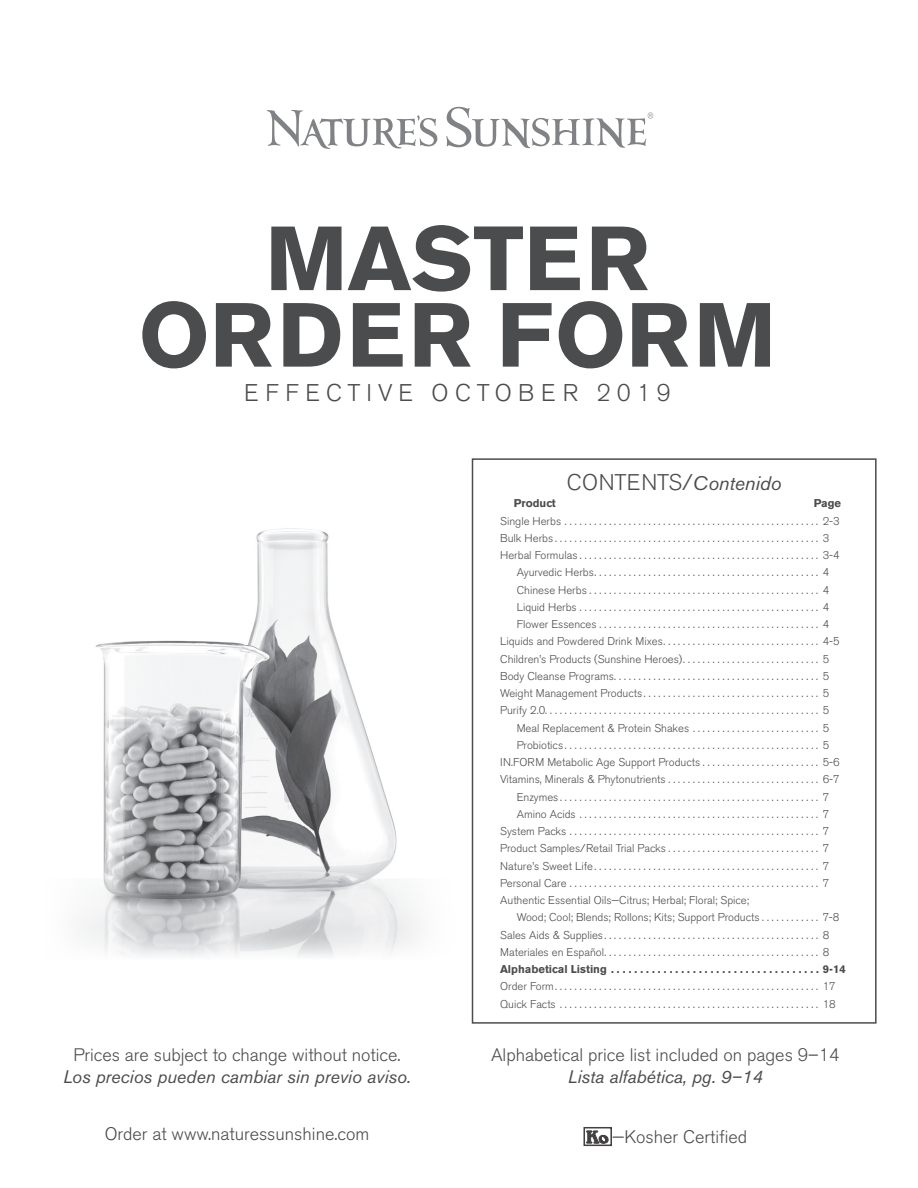
<style>
.page{position:relative;width:918px;height:1188px;background:#fff}
.page>*{position:absolute;margin:0;border:0;box-sizing:border-box;transform-origin:0 0}
.t1{font:700 90px "Akzidenz Grotesk BE";letter-spacing:.04em;color:#4b4c4d}
.t2{font:700 90px "Akzidenz Grotesk BE";letter-spacing:.01em;color:#4b4c4d}
.t3{font:300 24px "Akzidenz Grotesk BE";letter-spacing:.25em;color:#4b4c4d}
.t4{font:300 22.5px "Akzidenz Grotesk BE";color:#4b4c4d}
.t5{font:300 18px "Akzidenz Grotesk BE";color:#4b4c4d}
.t6{font:italic 18px "Akzidenz Grotesk BE";color:#4b4c4d}
.t7{font:300 11.25px/17.2px "Akzidenz Grotesk BE";color:#4b4c4d;text-align:center}
.t8{font:700 11.25px "Akzidenz Grotesk BE";color:#4b4c4d}
.s1{font-weight:400;font-style:italic;font-size:19.5px}
</style>
<div class="page">
<div style="left:472px;top:458px;width:405px;height:566px;border:2px solid #4b4c4d"></div>
<div style="left:584px;top:1127px;width:28px;height:19px;border:2px solid #231f20"></div>
<svg style="left:586px;top:1131px;width:23px;height:13px"></svg>
<img style="left:77px;top:528px;width:342px;height:428px">
<svg style="left:267px;top:110px;width:171px;height:39px"></svg>
<svg style="left:446px;top:106px;width:207px;height:42px"></svg>
<p class="t2" style="left:265px;top:207px;width:386px">MASTER</p>
<p class="t1" style="left:139px;top:283px;width:639px">ORDER FORM</p>
<p class="t3" style="left:244px;top:379px;width:428px">EFFECTIVE OCTOBER 2019</p>
<p class="t4" style="left:567px;top:470px;width:216px">CONTENTS/<span class="s1">Contenido</span></p>
<p class="t5" style="left:74px;top:1045px;width:327px">Prices are subject to change without notice.</p>
<p class="t6" style="left:63px;top:1065px;width:349px">Los precios pueden cambiar sin previo aviso.</p>
<p class="t5" style="left:105px;top:1124px;width:266px">Order at www.naturessunshine.com</p>
<p class="t8" style="left:514px;top:497px;width:43px">Product</p>
<p class="t8" style="left:814px;top:497px;width:29px">Page</p>
<p class="t7" style="left:500px;top:512px;width:341px">Single Herbs . . . . . . . . . . . . . . . . . . . . . . . . . . . . . . . . . . . . . . . . . . . . . . . . . . . . 2-3</p>
<p class="t7" style="left:500px;top:530px;width:331px">Bulk Herbs . . . . . . . . . . . . . . . . . . . . . . . . . . . . . . . . . . . . . . . . . . . . . . . . . . . . . . 3</p>
<p class="t7" style="left:500px;top:547px;width:341px">Herbal Formulas . . . . . . . . . . . . . . . . . . . . . . . . . . . . . . . . . . . . . . . . . . . . . . . . . 3-4<br>Ayurvedic Herbs . . . . . . . . . . . . . . . . . . . . . . . . . . . . . . . . . . . . . . . . . . . . . . 4</p>
<p class="t7" style="left:517px;top:581px;width:314px">Chinese Herbs . . . . . . . . . . . . . . . . . . . . . . . . . . . . . . . . . . . . . . . . . . . . . . . 4</p>
<p class="t7" style="left:517px;top:599px;width:314px">Liquid Herbs................................................. 4</p>
<p class="t7" style="left:517px;top:616px;width:314px">Flower Essences . . . . . . . . . . . . . . . . . . . . . . . . . . . . . . . . . . . . . . . . . . . . . 4</p>
<p class="t7" style="left:500px;top:633px;width:341px">Liquids and Powdered Drink Mixes . . . . . . . . . . . . . . . . . . . . . . . . . . . . . . . . 4-5</p>
<p class="t7" style="left:500px;top:650px;width:331px">Children’s Products (Sunshine Heroes) . . . . . . . . . . . . . . . . . . . . . . . . . . . . 5</p>
<p class="t7" style="left:500px;top:668px;width:331px">Body Cleanse Programs . . . . . . . . . . . . . . . . . . . . . . . . . . . . . . . . . . . . . . . . . . 5</p>
<p class="t7" style="left:500px;top:685px;width:331px">Weight Management Products . . . . . . . . . . . . . . . . . . . . . . . . . . . . . . . . . . . . 5</p>
<p class="t7" style="left:500px;top:702px;width:331px">Purify 2.0 . . . . . . . . . . . . . . . . . . . . . . . . . . . . . . . . . . . . . . . . . . . . . . . . . . . . . . . . 5</p>
<p class="t7" style="left:517px;top:719px;width:314px">Meal Replacement &amp; Protein Shakes . . . . . . . . . . . . . . . . . . . . . . . . . . 5</p>
<p class="t7" style="left:517px;top:737px;width:314px">Probiotics . . . . . . . . . . . . . . . . . . . . . . . . . . . . . . . . . . . . . . . . . . . . . . . . . . . . 5</p>
<p class="t7" style="left:500px;top:754px;width:341px">IN.FORM Metabolic Age Support Products . . . . . . . . . . . . . . . . . . . . . . . . 5-6</p>
<p class="t7" style="left:500px;top:771px;width:341px">Vitamins, Minerals &amp; Phytonutrients . . . . . . . . . . . . . . . . . . . . . . . . . . . . . . . 6-7<br>Enzymes . . . . . . . . . . . . . . . . . . . . . . . . . . . . . . . . . . . . . . . . . . . . . . . . . . . . . 7<br>Amino Acids . . . . . . . . . . . . . . . . . . . . . . . . . . . . . . . . . . . . . . . . . . . . . . . . . 7</p>
<p class="t7" style="left:500px;top:823px;width:331px">System Packs . . . . . . . . . . . . . . . . . . . . . . . . . . . . . . . . . . . . . . . . . . . . . . . . . . . 7</p>
<p class="t7" style="left:500px;top:840px;width:331px">Product Samples/Retail Trial Packs . . . . . . . . . . . . . . . . . . . . . . . . . . . . . . . 7</p>
<p class="t7" style="left:500px;top:857px;width:331px">Nature’s Sweet Life . . . . . . . . . . . . . . . . . . . . . . . . . . . . . . . . . . . . . . . . . . . . . . 7</p>
<p class="t7" style="left:500px;top:875px;width:331px">Personal Care . . . . . . . . . . . . . . . . . . . . . . . . . . . . . . . . . . . . . . . . . . . . . . . . . . . 7</p>
<p class="t7" style="left:517px;top:892px;width:324px;text-align:left;text-indent:-16px">Authentic Essential Oils—Citrus; Herbal; Floral; Spice;<br>Wood; Cool; Blends; Rollons; Kits; Support Products . . . . . . . . . . . . 7-8</p>
<p class="t7" style="left:500px;top:926px;width:331px">Sales Aids &amp; Supplies . . . . . . . . . . . . . . . . . . . . . . . . . . . . . . . . . . . . . . . . . . . . 8</p>
<p class="t7" style="left:500px;top:944px;width:331px">Materiales en Español . . . . . . . . . . . . . . . . . . . . . . . . . . . . . . . . . . . . . . . . . . . . 8</p>
<p class="t8" style="left:500px;top:963px;width:347px">Alphabetical Listing . . . . . . . . . . . . . . . . . . . . . . . . . . . . . . . . . . . . 9-14</p>
<p class="t7" style="left:500px;top:978px;width:337px">Order Form . . . . . . . . . . . . . . . . . . . . . . . . . . . . . . . . . . . . . . . . . . . . . . . . . . . . . . 17</p>
<p class="t7" style="left:500px;top:995px;width:337px">Quick Facts . . . . . . . . . . . . . . . . . . . . . . . . . . . . . . . . . . . . . . . . . . . . . . . . . . . . . 18</p>
<p class="t5" style="left:491px;top:1045px;width:350px">Alphabetical price list included on pages 9–14</p>
<p class="t6" style="left:568px;top:1065px;width:197px">Lista alfabética, pg. 9–14</p>
<p class="t5" style="left:612px;top:1126px;width:137px">—Kosher Certified</p>
</div>
